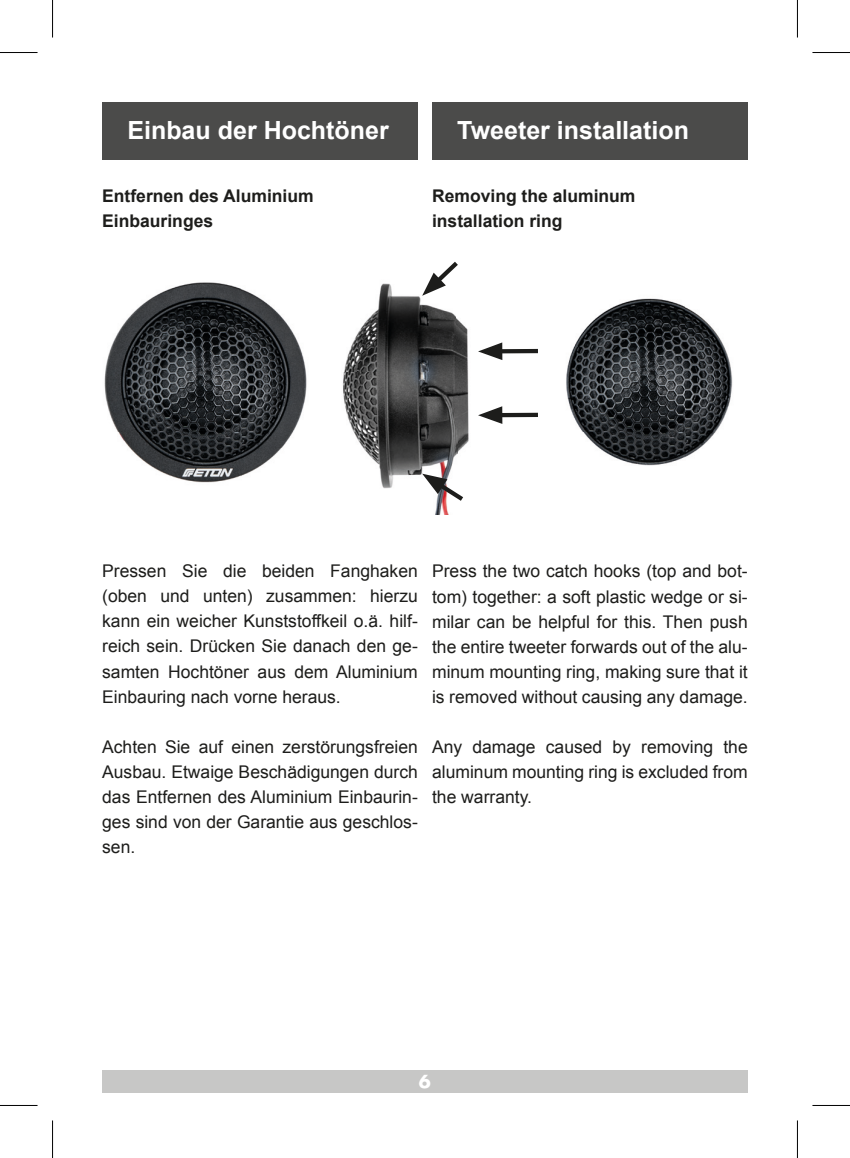
<style>
.page{position:relative;width:850px;height:1158px;background:#fff}
.page>*{position:absolute;margin:0;border:0;box-sizing:border-box;transform-origin:0 0}
.t1{font:700 25px "Arial";color:#fff}
.t2{font:17.5px/25px "Arial";color:#1d1d1b;text-align:justify}
.t3{font:700 17.5px/25px "Arial";color:#1d1d1b}
.t4{font:700 17.5px "Futura Std";color:#fff}
</style>
<div class="page">
<img style="left:342px;top:283px;width:184px;height:231px">
<img style="left:104px;top:282px;width:203px;height:201px">
<img style="left:537px;top:298px;width:196px;height:168px">
<svg style="left:422px;top:473px;width:45px;height:32px"></svg>
<svg style="left:422px;top:261px;width:40px;height:35px"></svg>
<hr style="left:494px;top:349px;width:43px;height:4px;background:#1d1d1b">
<svg style="left:478px;top:342px;width:24px;height:18px"></svg>
<hr style="left:494px;top:413px;width:43px;height:4px;background:#1d1d1b">
<svg style="left:478px;top:406px;width:24px;height:18px"></svg>
<div style="left:102px;top:1069px;width:645px;height:23px;background:#c7c7c6"></div>
<div style="left:432px;top:102px;width:315px;height:58px;background:#4b4b4a"></div>
<div style="left:102px;top:102px;width:315px;height:58px;background:#4b4b4a"></div>
<hr style="left:0;top:52px;width:38px;height:1px;background:#000">
<hr style="left:812px;top:52px;width:37px;height:1px;background:#000">
<hr style="left:0;top:1104px;width:38px;height:1px;background:#000">
<hr style="left:812px;top:1104px;width:37px;height:1px;background:#000">
<hr style="left:52px;top:0;width:1px;height:38px;background:#000">
<hr style="left:52px;top:1120px;width:1px;height:37px;background:#000">
<hr style="left:796px;top:0;width:1px;height:38px;background:#000">
<hr style="left:796px;top:1120px;width:1px;height:37px;background:#000">
<h1 class="t1" style="left:127px;top:114px;width:263px">Einbau der Hochtöner</h1>
<h1 class="t1" style="left:457px;top:114px;width:233px">Tweeter installation</h1>
<p class="t3" style="left:102px;top:184px;width:213px">Entfernen des Aluminium<br>Einbauringes</p>
<p class="t3" style="left:432px;top:184px;width:205px">Removing the aluminum installation ring</p>
<p class="t2" style="left:102px;top:559px;width:317px">Pressen Sie die beiden Fanghaken (oben und unten) zusammen: hierzu kann ein weicher Kunststoffkeil o.ä. hilf&shy;reich sein. Drücken Sie danach den ge&shy;samten Hochtöner aus dem Aluminium Einbauring nach vorne heraus.</p>
<p class="t2" style="left:102px;top:734px;width:317px">Achten Sie auf einen zerstörungsfreien Ausbau. Etwaige Beschädigungen durch das Entfernen des Aluminium Einbaurin&shy;ges sind von der Garantie aus geschlos&shy;sen.</p>
<p class="t2" style="left:432px;top:559px;width:317px">Press the two catch hooks (top and bot&shy;tom) together: a soft plastic wedge or si&shy;milar can be helpful for this. Then push the entire tweeter forwards out of the alu&shy;minum mounting ring, making sure that it is removed without causing any damage.</p>
<p class="t2" style="left:432px;top:734px;width:317px">Any damage caused by removing the aluminum mounting ring is excluded from the warranty.</p>
<p class="t4" style="left:419px;top:1069px;width:14px">6</p>
</div>
